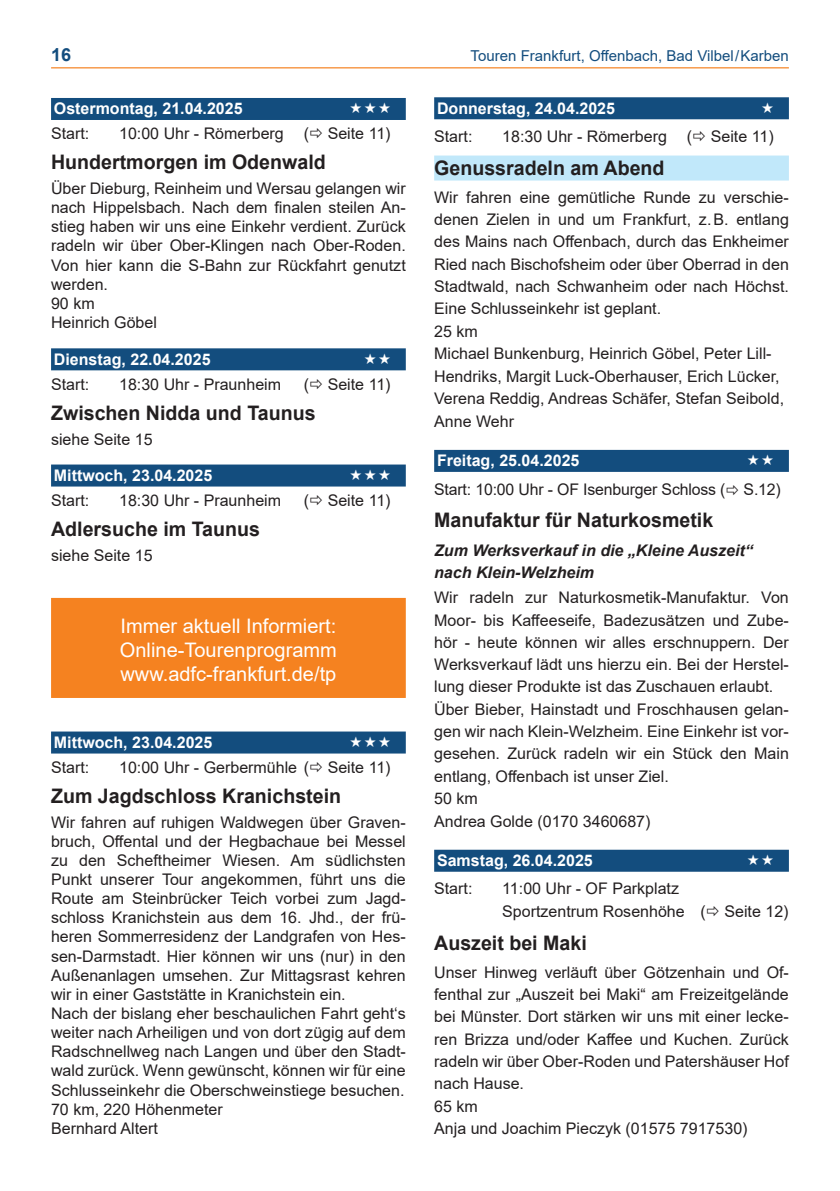
<style>
.page{position:relative;width:840px;height:1191px;background:#fff}
.page>*{position:absolute;margin:0;border:0;box-sizing:border-box;transform-origin:0 0}
.t1{font:700 20px "Arial";color:#231f20}
.t2{font:20px/24.2px "Arial";color:#fff;text-align:justify}
.t3{font:700 18px "Arial";color:#134d7e}
.t4{font:16px/22.4px "Arial";color:#231f20}
.t5{font:700 16px "Arial";color:#fff}
.t6{font:italic 700 16px/22.4px "Arial";color:#231f20}
.t7{font:15px "Arial";color:#134d7e}
</style>
<div class="page">
<hr style="left:51px;top:67px;width:737px;height:1px;background:#f58220">
<div style="left:51px;top:98px;width:354px;height:22px;background:#134d7e"></div>
<div style="left:51px;top:348px;width:354px;height:22px;background:#134d7e"></div>
<div style="left:51px;top:464px;width:354px;height:22px;background:#134d7e"></div>
<div style="left:51px;top:598px;width:354px;height:100px;background:#f58220"></div>
<div style="left:51px;top:731px;width:354px;height:22px;background:#134d7e"></div>
<div style="left:434px;top:97px;width:354px;height:22px;background:#134d7e"></div>
<div style="left:434px;top:155px;width:354px;height:25px;background:#c1e8fa"></div>
<div style="left:434px;top:450px;width:354px;height:22px;background:#134d7e"></div>
<div style="left:434px;top:849px;width:354px;height:22px;background:#134d7e"></div>
<p class="t3" style="left:51px;top:42px;width:22px">16</p>
<p class="t7" style="left:470px;top:46px;width:319px">Touren Frankfurt, Offenbach, Bad Vilbel / Karben</p>
<p class="t5" style="left:54px;top:97px;width:190px">Ostermontag, 21.04.2025</p>
<p class="t4" style="left:51px;top:122px;width:40px">Start:</p>
<p class="t4" style="left:119px;top:122px;width:273px">10:00 Uhr - Römerberg ( Seite 11)</p>
<p class="t1" style="left:51px;top:148px;width:276px">Hundertmorgen im Odenwald</p>
<p class="t4" style="left:51px;top:179px;width:356px;line-height:19.2px">Über Dieburg, Reinheim und Wersau gelangen wir nach Hippelsbach. Nach dem finalen steilen An&shy;stieg haben wir uns eine Einkehr verdient. Zurück radeln wir über Ober-Klingen nach Ober-Roden.<br>Von hier kann die S-Bahn zur Rückfahrt genutzt werden.<br>90 km<br>Heinrich Göbel</p>
<p class="t5" style="left:54px;top:348px;width:158px">Dienstag, 22.04.2025</p>
<p class="t4" style="left:51px;top:373px;width:40px">Start:</p>
<p class="t4" style="left:119px;top:373px;width:163px">18:30 Uhr - Praunheim</p>
<p class="t4" style="left:303px;top:373px;width:88px">( Seite 11)</p>
<p class="t1" style="left:51px;top:398px;width:266px">Zwischen Nidda und Taunus</p>
<p class="t4" style="left:51px;top:428px;width:103px">siehe Seite 15</p>
<p class="t5" style="left:54px;top:464px;width:160px">Mittwoch, 23.04.2025</p>
<p class="t4" style="left:51px;top:489px;width:40px">Start:</p>
<p class="t4" style="left:119px;top:489px;width:163px">18:30 Uhr - Praunheim</p>
<p class="t4" style="left:303px;top:489px;width:88px">( Seite 11)</p>
<p class="t1" style="left:51px;top:514px;width:210px">Adlersuche im Taunus</p>
<p class="t4" style="left:51px;top:544px;width:103px">siehe Seite 15</p>
<p class="t5" style="left:437px;top:97px;width:179px">Donnerstag, 24.04.2025</p>
<p class="t4" style="left:434px;top:125px;width:40px">Start:</p>
<p class="t4" style="left:502px;top:125px;width:273px">18:30 Uhr - Römerberg ( Seite 11)</p>
<p class="t1" style="left:434px;top:154px;width:232px">Genussradeln am Abend</p>
<p class="t4" style="left:434px;top:186px;width:356px">Wir fahren eine gemütliche Runde zu verschie&shy;denen Zielen in und um Frankfurt, z.B. entlang des Mains nach Offenbach, durch das Enkheimer Ried nach Bischofsheim oder über Oberrad in den Stadtwald, nach Schwanheim oder nach Höchst.<br>Eine Schlusseinkehr ist geplant.<br>25 km<br>Michael Bunkenburg, Heinrich Göbel, Peter Lill-Hendriks, Margit Luck-Oberhauser, Erich Lücker, Verena Reddig, Andreas Schäfer, Stefan Seibold, Anne Wehr</p>
<p class="t5" style="left:437px;top:449px;width:144px">Freitag, 25.04.2025</p>
<p class="t4" style="left:434px;top:477px;width:348px">Start: 10:00 Uhr - OF Isenburger Schloss ( S.12)</p>
<p class="t1" style="left:434px;top:506px;width:280px">Manufaktur für Naturkosmetik</p>
<p class="t6" style="left:434px;top:539px;width:320px">Zum Werksverkauf in die „Kleine Auszeit“ nach Klein-Welzheim</p>
<p class="t4" style="left:434px;top:586px;width:356px">Wir radeln zur Naturkosmetik-Manufaktur. Von Moor- bis Kaffeeseife, Badezusätzen und Zube&shy;hör - heute können wir alles erschnuppern. Der Werksverkauf lädt uns hierzu ein. Bei der Herstel&shy;lung dieser Produkte ist das Zuschauen erlaubt.<br>Über Bieber, Hainstadt und Froschhausen gelan&shy;gen wir nach Klein-Welzheim. Eine Einkehr ist vor&shy;gesehen. Zurück radeln wir ein Stück den Main entlang, Offenbach ist unser Ziel.<br>50 km<br>Andrea Golde (0170 3460687)</p>
<p class="t5" style="left:437px;top:849px;width:157px">Samstag, 26.04.2025</p>
<p class="t4" style="left:434px;top:877px;width:40px">Start:</p>
<p class="t4" style="left:502px;top:877px;width:287px">11:00 Uhr - OF Parkplatz<br>Sportzentrum Rosenhöhe ( Seite 12)</p>
<p class="t1" style="left:434px;top:928px;width:154px">Auszeit bei Maki</p>
<p class="t4" style="left:434px;top:961px;width:356px">Unser Hinweg verläuft über Götzenhain und Of&shy;fenthal zur „Auszeit bei Maki“ am Freizeitgelände bei Münster. Dort stärken wir uns mit einer lecke&shy;ren Brizza und/oder Kaffee und Kuchen. Zurück radeln wir über Ober-Roden und Patershäuser Hof nach Hause.<br>65 km<br>Anja und Joachim Pieczyk (01575 7917530)</p>
<p class="t2" style="left:120px;top:613px;width:218px">Immer aktuell Informiert:<br>Online-Tourenprogramm www.adfc-frankfurt.de/tp</p>
<p class="t5" style="left:54px;top:731px;width:160px">Mittwoch, 23.04.2025</p>
<p class="t4" style="left:51px;top:756px;width:40px">Start:</p>
<p class="t4" style="left:119px;top:756px;width:273px">10:00 Uhr - Gerbermühle ( Seite 11)</p>
<p class="t1" style="left:51px;top:781px;width:291px">Zum Jagdschloss Kranichstein</p>
<p class="t4" style="left:51px;top:812px;width:356px;line-height:19.2px">Wir fahren auf ruhigen Waldwegen über Graven&shy;bruch, Offental und der Hegbachaue bei Messel zu den Scheftheimer Wiesen. Am südlichsten Punkt unserer Tour angekommen, führt uns die Route am Steinbrücker Teich vorbei zum Jagd&shy;schloss Kranichstein aus dem 16. Jhd., der frü&shy;heren Sommerresidenz der Landgrafen von Hes&shy;sen-Darmstadt. Hier können wir uns (nur) in den Außenanlagen umsehen. Zur Mittagsrast kehren wir in einer Gaststätte in Kranichstein ein.<br>Nach der bislang eher beschaulichen Fahrt geht‘s weiter nach Arheiligen und von dort zügig auf dem Radschnellweg nach Langen und über den Stadt&shy;wald zurück. Wenn gewünscht, können wir für eine Schlusseinkehr die Oberschweinstiege besuchen.<br>70 km, 220 Höhenmeter<br>Bernhard Altert</p>
</div>
